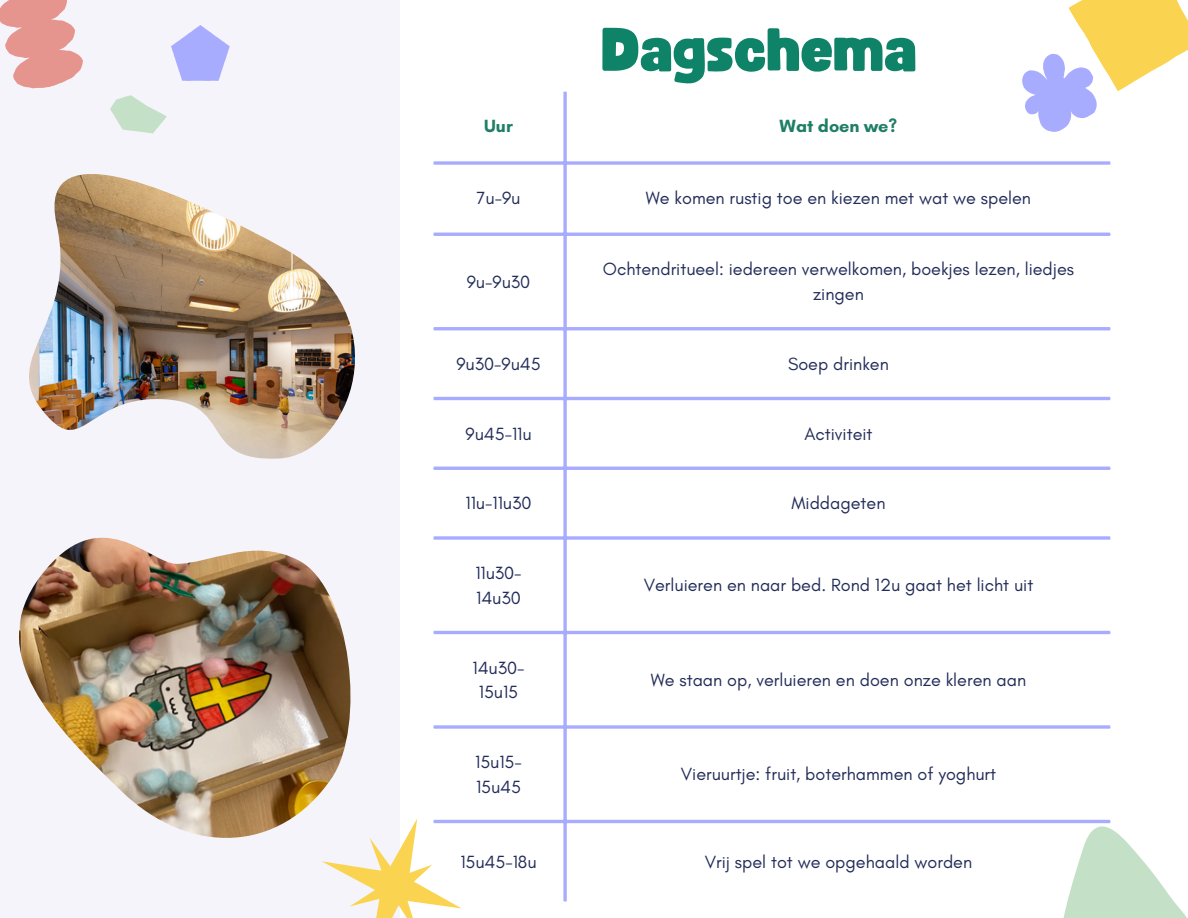
<style>
.page{position:relative;width:1188px;height:918px;background:#fff}
.page>*{position:absolute;margin:0;border:0;box-sizing:border-box;transform-origin:0 0}
.t1{font:60px "Funtastic";color:#0f8368}
.t2{font:18px/24.8px "Glacial Indifference";color:#222c59;text-align:center}
.t3{font:700 18px "Glacial Indifference";color:#207e67}
</style>
<div class="page">
<svg style="left:563px;top:92px;width:4px;height:809px;background:#b5b8ff"></svg>
<svg style="left:434px;top:161px;width:676px;height:4px;background:#b5b8ff"></svg>
<hr style="left:434px;top:233px;width:676px;height:3px;background:#a8acff">
<hr style="left:434px;top:327px;width:676px;height:3px;background:#a8acff">
<hr style="left:434px;top:397px;width:676px;height:3px;background:#a8acff">
<hr style="left:434px;top:467px;width:676px;height:3px;background:#a8acff">
<svg style="left:434px;top:536px;width:676px;height:4px;background:#b4b8ff"></svg>
<hr style="left:434px;top:631px;width:676px;height:3px;background:#a8acff">
<svg style="left:434px;top:725px;width:676px;height:4px;background:#b4b8ff"></svg>
<hr style="left:434px;top:820px;width:676px;height:3px;background:#a8acff">
<div style="left:0;top:0;width:399px;height:918px;background:#f5f4fa"></div>
<svg style="left:0;top:0;width:83px;height:89px"></svg>
<svg style="left:171px;top:25px;width:58px;height:56px"></svg>
<svg style="left:1063px;top:826px;width:124px;height:92px"></svg>
<svg style="left:1022px;top:0;width:166px;height:132px"></svg>
<svg style="left:111px;top:95px;width:55px;height:38px"></svg>
<svg style="left:322px;top:794px;width:162px;height:124px"></svg>
<img style="left:19px;top:538px;width:331px;height:300px">
<img style="left:29px;top:174px;width:326px;height:284px">
<p class="t1" style="left:602px;top:22px;width:317px">Dagschema</p>
<p class="t3" style="left:484px;top:115px;width:30px">Uur</p>
<p class="t3" style="left:780px;top:115px;width:119px">Wat doen we?</p>
<p class="t2" style="left:477px;top:185px;width:45px">7u-9u</p>
<p class="t2" style="left:646px;top:185px;width:387px">We komen rustig toe en kiezen met wat we spelen</p>
<p class="t2" style="left:467px;top:269px;width:65px">9u-9u30</p>
<p class="t2" style="left:603px;top:257px;width:473px">Ochtendritueel: iedereen verwelkomen, boekjes lezen, liedjes zingen</p>
<h1 class="t2" style="left:456px;top:351px;width:86px">9u30-9u45</h1>
<p class="t2" style="left:788px;top:351px;width:102px">Soep drinken</p>
<p class="t2" style="left:466px;top:421px;width:68px">9u45-11u</p>
<p class="t2" style="left:804px;top:421px;width:70px">Activiteit</p>
<p class="t2" style="left:466px;top:491px;width:67px">11u-11u30</p>
<p class="t2" style="left:791px;top:491px;width:96px">Middageten</p>
<p class="t2" style="left:475px;top:560px;width:48px;text-align:left">11u30-<br>14u30</p>
<p class="t2" style="left:644px;top:573px;width:391px">Verluieren en naar bed. Rond 12u gaat het licht uit</p>
<p class="t2" style="left:473px;top:655px;width:54px">14u30-<br>15u15</p>
<p class="t2" style="left:651px;top:667px;width:377px">We staan op, verluieren en doen onze kleren aan</p>
<p class="t2" style="left:475px;top:749px;width:48px;text-align:left">15u15-<br>15u45</p>
<p class="t2" style="left:681px;top:762px;width:317px">Vieruurtje: fruit, boterhammen of yoghurt</p>
<p class="t2" style="left:460px;top:850px;width:78px">15u45-18u</p>
<p class="t2" style="left:705px;top:850px;width:269px">Vrij spel tot we opgehaald worden</p>
</div>
